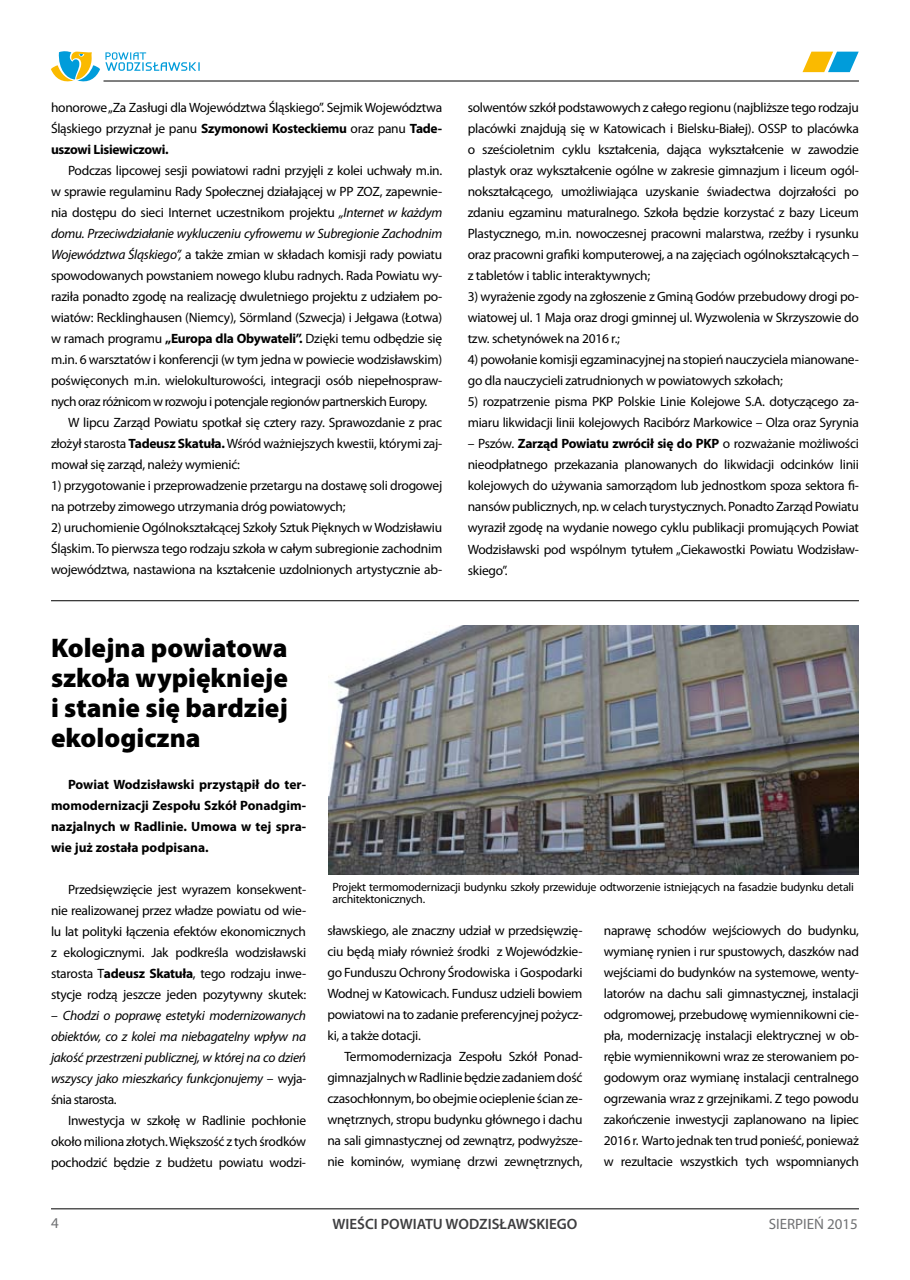
<style>
.page{position:relative;width:910px;height:1280px;background:#fff}
.page>*{position:absolute;margin:0;border:0;box-sizing:border-box;transform-origin:0 0}
.t1{font:900 27px/30px "Myriad Pro";color:#000;text-align:justify}
.t2{font:600 15px "Myriad Pro";color:#3e3e40}
.t3{font:15px "Myriad Pro";color:#707173}
.t4{font:15px "Myriad Pro";color:#707173}
.t5{font:13.5px/21px "Myriad Pro";letter-spacing:-.02em;color:#000;text-align:justify}
.t6{font:italic 13.5px/21px "Myriad Pro";letter-spacing:-.02em;color:#000;text-align:justify}
.t7{font:700 13.5px/21px "Myriad Pro";color:#000;text-align:justify}
.t8{font:12px/12px "Myriad Pro";letter-spacing:-.02em;color:#000}
.s1{font-weight:700}
.s2{font-style:italic}
.s3{font-style:normal}
</style>
<div class="page">
<svg style="left:51px;top:51px;width:149px;height:31px"></svg>
<hr style="left:104px;top:81px;width:755px;height:1px;background:#000">
<hr style="left:51px;top:1208px;width:808px;height:1px;background:#000">
<svg style="left:802px;top:52px;width:57px;height:20px"></svg>
<hr style="left:51px;top:600px;width:808px;height:1px;background:#000">
<img style="left:328px;top:625px;width:531px;height:250px">
<p class="t5" style="left:51px;top:97px;width:393px">honorowe „Za Zasługi dla Województwa Śląskiego”. Sejmik Województwa Śląskiego przyznał je panu <span class="s1">Szymonowi Kosteckiemu</span> oraz panu <span class="s1">Tade&shy;uszowi Lisiewiczowi.</span></p>
<p class="t5" style="left:51px;top:160px;width:393px;text-indent:17px">Podczas lipcowej sesji powiatowi radni przyjęli z kolei uchwały m.in. w sprawie regulaminu Rady Społecznej działającej w PP ZOZ, zapewnie&shy;nia dostępu do sieci Internet uczestnikom projektu <span class="s2">„Internet w każdym domu. Przeciwdziałanie wykluczeniu cyfrowemu w Subregionie Zachodnim Województwa Śląskiego”,</span> a także zmian w składach komisji rady powiatu spowodowanych powstaniem nowego klubu radnych. Rada Powiatu wy&shy;raziła ponadto zgodę na realizację dwuletniego projektu z udziałem po&shy;wiatów: Recklinghausen (Niemcy), Sörmland (Szwecja) i Jełgawa (Łotwa) w ramach programu <span class="s1">„Europa dla Obywateli”.</span> Dzięki temu odbędzie się m.in. 6 warsztatów i konferencji (w tym jedna w powiecie wodzisławskim) poświęconych m.in. wielokulturowości, integracji osób niepełnospraw&shy;nych oraz różnicom w rozwoju i potencjale regionów partnerskich Europy.</p>
<p class="t5" style="left:51px;top:412px;width:393px;text-indent:17px">W lipcu Zarząd Powiatu spotkał się cztery razy. Sprawozdanie z prac złożył starosta <span class="s1">Tadeusz Skatuła.</span> Wśród ważniejszych kwestii, którymi zaj&shy;mował się zarząd, należy wymienić:</p>
<p class="t5" style="left:51px;top:475px;width:393px">1) przygotowanie i przeprowadzenie przetargu na dostawę soli drogowej na potrzeby zimowego utrzymania dróg powiatowych;</p>
<p class="t5" style="left:51px;top:517px;width:393px">2) uruchomienie Ogólnokształcącej Szkoły Sztuk Pięknych w Wodzisławiu Śląskim. To pierwsza tego rodzaju szkoła w całym subregionie zachodnim województwa, nastawiona na kształcenie uzdolnionych artystycznie ab-</p>
<p class="t5" style="left:468px;top:97px;width:393px">solwentów szkół podstawowych z całego regionu (najbliższe tego rodzaju placówki znajdują się w Katowicach i Bielsku-Białej). OSSP to placówka o sześcioletnim cyklu kształcenia, dająca wykształcenie w zawodzie plastyk oraz wykształcenie ogólne w zakresie gimnazjum i liceum ogól&shy;nokształcącego, umożliwiająca uzyskanie świadectwa dojrzałości po zdaniu egzaminu maturalnego. Szkoła będzie korzystać z bazy Liceum Plastycznego, m.in. nowoczesnej pracowni malarstwa, rzeźby i rysunku oraz pracowni grafiki komputerowej, a na zajęciach ogólnokształcących – z tabletów i tablic interaktywnych;</p>
<p class="t5" style="left:468px;top:286px;width:393px">3) wyrażenie zgody na zgłoszenie z Gminą Godów przebudowy drogi po&shy;wiatowej ul. 1 Maja oraz drogi gminnej ul. Wyzwolenia w Skrzyszowie do tzw. schetynówek na 2016 r.;</p>
<p class="t5" style="left:468px;top:349px;width:393px">4) powołanie komisji egzaminacyjnej na stopień nauczyciela mianowane&shy;go dla nauczycieli zatrudnionych w powiatowych szkołach;</p>
<p class="t5" style="left:468px;top:391px;width:393px">5) rozpatrzenie pisma PKP Polskie Linie Kolejowe S.A. dotyczącego za&shy;miaru likwidacji linii kolejowych Racibórz Markowice – Olza oraz Syrynia</p>
<p class="t5" style="left:468px;top:433px;width:393px">– Pszów. <span class="s1">Zarząd Powiatu zwrócił się do PKP</span> o rozważanie możliwości nieodpłatnego przekazania planowanych do likwidacji odcinków linii kolejowych do używania samorządom lub jednostkom spoza sektora fi&shy;nansów publicznych, np. w celach turystycznych. Ponadto Zarząd Powiatu wyraził zgodę na wydanie nowego cyklu publikacji promujących Powiat Wodzisławski pod wspólnym tytułem „Ciekawostki Powiatu Wodzisław&shy;skiego”.</p>
<h1 class="t1" style="left:51px;top:631px;width:238px">Kolejna powiatowa szkoła wypięknieje i stanie się bardziej ekologiczna</h1>
<p class="t7" style="left:51px;top:773px;width:257px;text-indent:17px">Powiat Wodzisławski przystąpił do ter&shy;momodernizacji Zespołu Szkół Ponadgim&shy;nazjalnych w Radlinie. Umowa w tej spra&shy;wie już została podpisana.</p>
<p class="t5" style="left:51px;top:878px;width:257px;text-indent:17px">Przedsięwzięcie jest wyrazem konsekwent&shy;nie realizowanej przez władze powiatu od wie&shy;lu lat polityki łączenia efektów ekonomicznych z ekologicznymi. Jak podkreśla wodzisławski starosta T<span class="s1">adeusz Skatuła</span>, tego rodzaju inwe&shy;stycje rodzą jeszcze jeden pozytywny skutek:</p>
<p class="t6" style="left:51px;top:1004px;width:257px"><span class="s3">–</span> Chodzi o poprawę estetyki modernizowanych obiektów, co z kolei ma niebagatelny wpływ na jakość przestrzeni publicznej, w której na co dzień wszyscy jako mieszkańcy funkcjonujemy <span class="s3">– wyja&shy;śnia starosta.</span></p>
<p class="t5" style="left:51px;top:1109px;width:257px;text-indent:17px">Inwestycja w szkołę w Radlinie pochłonie około miliona złotych. Większość z tych środków pochodzić będzie z budżetu powiatu wodzi-</p>
<p class="t8" style="left:332px;top:881px;width:523px">Projekt termomodernizacji budynku szkoły przewiduje odtworzenie istniejących na fasadzie budynku detali architektonicznych.</p>
<p class="t5" style="left:327px;top:920px;width:257px">sławskiego, ale znaczny udział w przedsięwzię&shy;ciu będą miały również środki z Wojewódzkie&shy;go Funduszu Ochrony Środowiska i Gospodarki Wodnej w Katowicach. Fundusz udzieli bowiem powiatowi na to zadanie preferencyjnej pożycz&shy;ki, a także dotacji.</p>
<p class="t5" style="left:327px;top:1046px;width:257px;text-indent:17px">Termomodernizacja Zespołu Szkół Ponad&shy;gimnazjalnych w Radlinie będzie zadaniem dość czasochłonnym, bo obejmie ocieplenie ścian ze&shy;wnętrznych, stropu budynku głównego i dachu na sali gimnastycznej od zewnątrz, podwyższe&shy;nie kominów, wymianę drzwi zewnętrznych,</p>
<p class="t5" style="left:604px;top:920px;width:257px">naprawę schodów wejściowych do budynku, wymianę rynien i rur spustowych, daszków nad wejściami do budynków na systemowe, wenty&shy;latorów na dachu sali gimnastycznej, instalacji odgromowej, przebudowę wymiennikowni cie&shy;pła, modernizację instalacji elektrycznej w ob&shy;rębie wymiennikowni wraz ze sterowaniem po&shy;godowym oraz wymianę instalacji centralnego ogrzewania wraz z grzejnikami. Z tego powodu zakończenie inwestycji zaplanowano na lipiec 2016 r. Warto jednak ten trud ponieść, ponieważ w rezultacie wszystkich tych wspomnianych</p>
<p class="t4" style="left:51px;top:1213px;width:9px">4</p>
<p class="t2" style="left:332px;top:1214px;width:246px">WIEŚCI POWIATU WODZISŁAWSKIEGO</p>
<p class="t3" style="left:769px;top:1214px;width:91px">SIERPIEŃ 2015</p>
</div>
